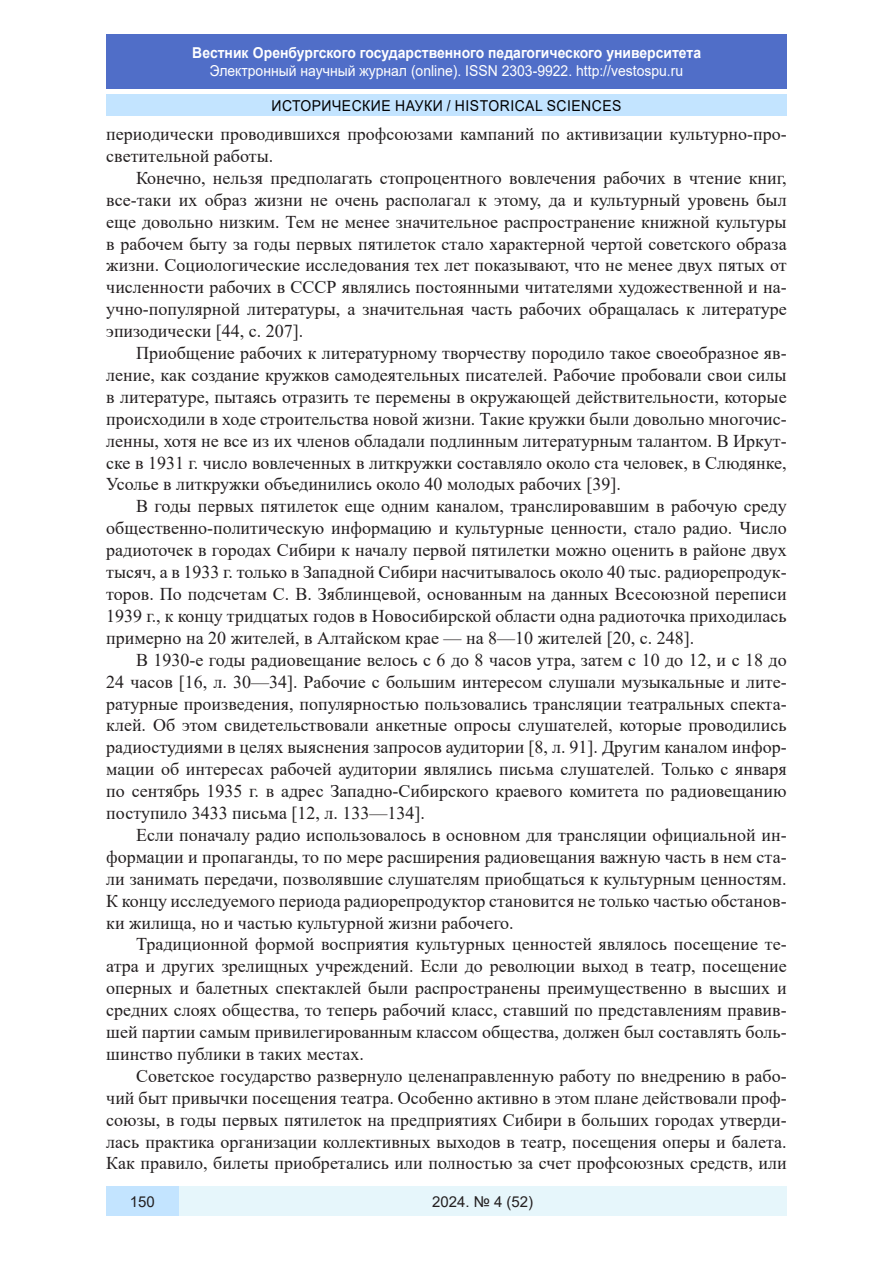
<style>
.page{position:relative;width:893px;height:1263px;background:#fff}
.page>*{position:absolute;margin:0;border:0;box-sizing:border-box;transform-origin:0 0}
.Стиль2{font:18px/21.9px "Times New Roman";color:#231f20;text-align:justify}
.t1{font:15px "Arial";color:#fff;scale:.93 1}
.t2{font:700 15px "Arial";color:#fff;scale:.93 1}
.t3{font:15px "Arial";letter-spacing:.035em;color:#000;scale:.93 1}
.t4{font:15px "Arial";color:#231f20}
</style>
<div class="page">
<div style="left:106px;top:34px;width:681px;height:55px;background:#506ec8"></div>
<div style="left:106px;top:95px;width:681px;height:21px;background:#c3e4ff"></div>
<div style="left:179px;top:1186px;width:608px;height:30px;background:#e6f6fb"></div>
<div style="left:106px;top:1186px;width:73px;height:30px;background:#c3e4ff"></div>
<p class="t2" style="left:192px;top:42px;width:549px">Вестник Оренбургского государственного педагогического университета</p>
<p class="t1" style="left:210px;top:60px;width:511px">Электронный научный журнал (online). ISSN 2303-9922. http://vestospu.ru</p>
<p class="t3" style="left:271px;top:95px;width:378px">ИСТОРИЧЕСКИЕ НАУКИ / HISTORICAL SCIENCES</p>
<p class="Стиль2" style="left:106px;top:122px;width:682px">периодически проводившихся профсоюзами кампаний по активизации культурно-про&shy;светительной работы.</p>
<p class="Стиль2" style="left:106px;top:166px;width:682px;text-indent:30px">Конечно, нельзя предполагать стопроцентного вовлечения рабочих в чтение книг, все-таки их образ жизни не очень располагал к этому, да и культурный уровень был еще довольно низким. Тем не менее значительное распространение книжной культуры в рабочем быту за годы первых пятилеток стало характерной чертой советского образа жизни. Социологические исследования тех лет показывают, что не менее двух пятых от численности рабочих в СССР являлись постоянными читателями художественной и на&shy;учно-популярной литературы, а значительная часть рабочих обращалась к литературе эпизодически [44, с. 207].</p>
<p class="Стиль2" style="left:106px;top:341px;width:682px;text-indent:30px">Приобщение рабочих к литературному творчеству породило такое своеобразное яв&shy;ление, как создание кружков самодеятельных писателей. Рабочие пробовали свои силы в литературе, пытаясь отразить те перемены в окружающей действительности, которые происходили в ходе строительства новой жизни. Такие кружки были довольно многочис&shy;ленны, хотя не все из их членов обладали подлинным литературным талантом. В Иркут&shy;ске в 1931 г. число вовлеченных в литкружки составляло около ста человек, в Слюдянке, Усолье в литкружки объединились около 40 молодых рабочих [39].</p>
<p class="Стиль2" style="left:106px;top:495px;width:682px;text-indent:30px">В годы первых пятилеток еще одним каналом, транслировавшим в рабочую среду общественно-политическую информацию и культурные ценности, стало радио. Число радиоточек в городах Сибири к началу первой пятилетки можно оценить в районе двух тысяч, а в 1933 г. только в Западной Сибири насчитывалось около 40 тыс. радиорепродук&shy;торов. По подсчетам С. В. Зяблинцевой, основанным на данных Всесоюзной переписи 1939 г., к концу тридцатых годов в Новосибирской области одна радиоточка приходилась примерно на 20 жителей, в Алтайском крае — на 8—10 жителей [20, с. 248].</p>
<p class="Стиль2" style="left:106px;top:648px;width:682px;text-indent:30px">В 1930-е годы радиовещание велось с 6 до 8 часов утра, затем с 10 до 12, и с 18 до 24 часов [16, л. 30—34]. Рабочие с большим интересом слушали музыкальные и лите&shy;ратурные произведения, популярностью пользовались трансляции театральных спекта&shy;клей. Об этом свидетельствовали анкетные опросы слушателей, которые проводились радиостудиями в целях выяснения запросов аудитории [8, л. 91]. Другим каналом инфор&shy;мации об интересах рабочей аудитории являлись письма слушателей. Только с января по сентябрь 1935 г. в адрес Западно-Сибирского краевого комитета по радиовещанию поступило 3433 письма [12, л. 133—134].</p>
<p class="Стиль2" style="left:106px;top:823px;width:682px;text-indent:30px">Если поначалу радио использовалось в основном для трансляции официальной ин&shy;формации и пропаганды, то по мере расширения радиовещания важную часть в нем ста&shy;ли занимать передачи, позволявшие слушателям приобщаться к культурным ценностям.<br>К концу исследуемого периода радиорепродуктор становится не только частью обстанов&shy;ки жилища, но и частью культурной жизни рабочего.</p>
<p class="Стиль2" style="left:106px;top:933px;width:682px;text-indent:30px">Традиционной формой восприятия культурных ценностей являлось посещение те&shy;атра и других зрелищных учреждений. Если до революции выход в театр, посещение оперных и балетных спектаклей были распространены преимущественно в высших и средних слоях общества, то теперь рабочий класс, ставший по представлениям правив&shy;шей партии самым привилегированным классом общества, должен был составлять боль&shy;шинство публики в таких местах.</p>
<p class="Стиль2" style="left:106px;top:1064px;width:682px;text-indent:30px">Советское государство развернуло целенаправленную работу по внедрению в рабо&shy;чий быт привычки посещения театра. Особенно активно в этом плане действовали проф&shy;союзы, в годы первых пятилеток на предприятиях Сибири в больших городах утверди&shy;лась практика организации коллективных выходов в театр, посещения оперы и балета.<br>Как правило, билеты приобретались или полностью за счет профсоюзных средств, или</p>
<p class="t4" style="left:130px;top:1191px;width:27px">150</p>
<p class="t4" style="left:432px;top:1192px;width:103px">2024. № 4 (52)</p>
</div>
